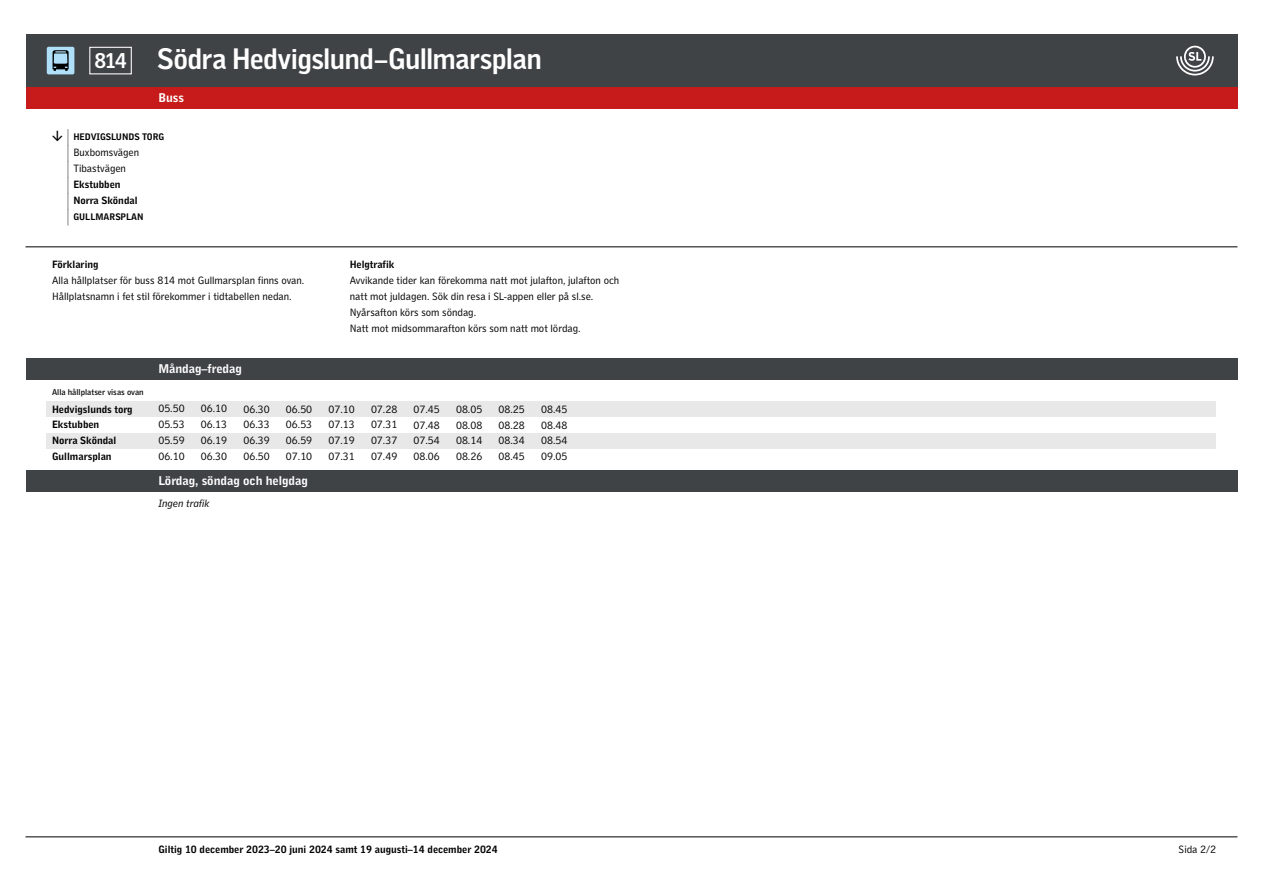
<style>
.page{position:relative;width:1263px;height:893px;background:#fff}
.page>*{position:absolute;margin:0;border:0;box-sizing:border-box;transform-origin:0 0}
.t1{font:700 28.2px "SL Gothic Display";letter-spacing:-.005em;color:#fff}
.t2{font:700 12.75px "SL Gothic Timetable 2";color:#fff}
.t3{font:10.65px/15.9px "SL Gothic Timetable 2";color:#000;text-align:justify}
.t4{font:700 10.65px/15.9px "SL Gothic Timetable 2";color:#000}
.t5{font:italic 10.65px "SL Gothic Timetable 2";color:#000}
.t6{font:700 9.6px "SL Gothic Timetable 2";color:#000}
.t7{font:500 8.55px "SL Gothic Timetable 2";color:#000}
.s1{font-size:20.25px}
.s2{font-size:10.65px}
.s3{font-weight:400}
</style>
<div class="page">
<div style="left:26px;top:34px;width:1211px;height:53px;background:#404346"></div>
<hr style="left:26px;top:837px;width:1211px;height:1px;background:#000">
<svg style="left:1176px;top:46px;width:38px;height:29px"></svg>
<hr style="left:26px;top:247px;width:1211px;height:1px;background:#000">
<svg style="left:47px;top:47px;width:27px;height:27px"></svg>
<div style="left:26px;top:358px;width:1211px;height:21px;background:#404346"></div>
<div style="left:26px;top:470px;width:1211px;height:21px;background:#404346"></div>
<div style="left:89px;top:47px;width:43px;height:27px;border:1px solid #fff"></div>
<div style="left:47px;top:401px;width:1169px;height:16px;background:#e8e8e8"></div>
<div style="left:47px;top:433px;width:1169px;height:16px;background:#e8e8e8"></div>
<div style="left:26px;top:87px;width:1211px;height:21px;background:#c61b1a"></div>
<h1 class="t1" style="left:95px;top:40px;width:448px"><span class="s1">814</span> Södra Hedvigslund–Gullmarsplan</h1>
<p class="t2" style="left:158px;top:90px;width:27px">Buss</p>
<p class="t6" style="left:52px;top:131px;width:114px"><span class="s2">Ŵ</span> HEDVIGSLUNDS TORG</p>
<p class="t4" style="left:52px;top:145px;width:89px">ų <span class="s3">Buxbomsvägen </span>ų <span class="s3">Tibastvägen </span>ų Ekstubben ų Norra Sköndal</p>
<p class="t6" style="left:52px;top:211px;width:93px"><span class="s2">ų</span> GULLMARSPLAN</p>
<p class="t4" style="left:52px;top:256px;width:48px">Förklaring</p>
<p class="t3" style="left:52px;top:272px;width:254px">Alla hållplatser för buss 814 mot Gullmarsplan finns ovan.<br>Hållplatsnamn i fet stil förekommer i tidtabellen nedan.</p>
<p class="t7" style="left:52px;top:387px;width:93px">Alla hållplatser visas ovan</p>
<p class="t2" style="left:158px;top:361px;width:85px">Måndag–fredag</p>
<p class="t4" style="left:350px;top:256px;width:46px">Helgtrafik</p>
<p class="t3" style="left:350px;top:272px;width:271px;text-align:left">Avvikande tider kan förekomma natt mot julafton, julafton och natt mot juldagen. Sök din resa i SL-appen eller på sl.se.<br>Nyårsafton körs som söndag.<br>Natt mot midsommarafton körs som natt mot lördag.</p>
<p class="t3" style="left:201px;top:401px;width:28px">06.10<br>06.13<br>06.19<br>06.30</p>
<p class="t3" style="left:158px;top:401px;width:28px">05.50<br>05.53<br>05.59<br>06.10</p>
<p class="t4" style="left:52px;top:401px;width:82px">Hedvigslunds torg<br>Ekstubben<br>Norra Sköndal<br>Gullmarsplan</p>
<p class="t3" style="left:243px;top:401px;width:28px">06.30<br>06.33<br>06.39<br>06.50</p>
<p class="t3" style="left:286px;top:401px;width:28px">06.50<br>06.53<br>06.59<br>07.10</p>
<p class="t3" style="left:328px;top:401px;width:28px">07.10<br>07.13<br>07.19<br>07.31</p>
<p class="t3" style="left:371px;top:401px;width:28px">07.28<br>07.31<br>07.37<br>07.49</p>
<p class="t3" style="left:414px;top:401px;width:28px">07.45<br>07.48<br>07.54<br>08.06</p>
<p class="t3" style="left:456px;top:401px;width:28px">08.05<br>08.08<br>08.14<br>08.26</p>
<p class="t3" style="left:499px;top:401px;width:28px">08.25<br>08.28<br>08.34<br>08.45</p>
<p class="t3" style="left:541px;top:401px;width:28px">08.45<br>08.48<br>08.54<br>09.05</p>
<p class="t2" style="left:158px;top:473px;width:151px">Lördag, söndag och helgdag</p>
<p class="t5" style="left:158px;top:497px;width:53px">Ingen trafik</p>
<p class="t4" style="left:158px;top:841px;width:341px">Giltig 10 december 2023–20 juni 2024 samt 19 augusti–14 december 2024</p>
<p class="t3" style="left:1178px;top:841px;width:39px">Sida 2/2</p>
</div>
